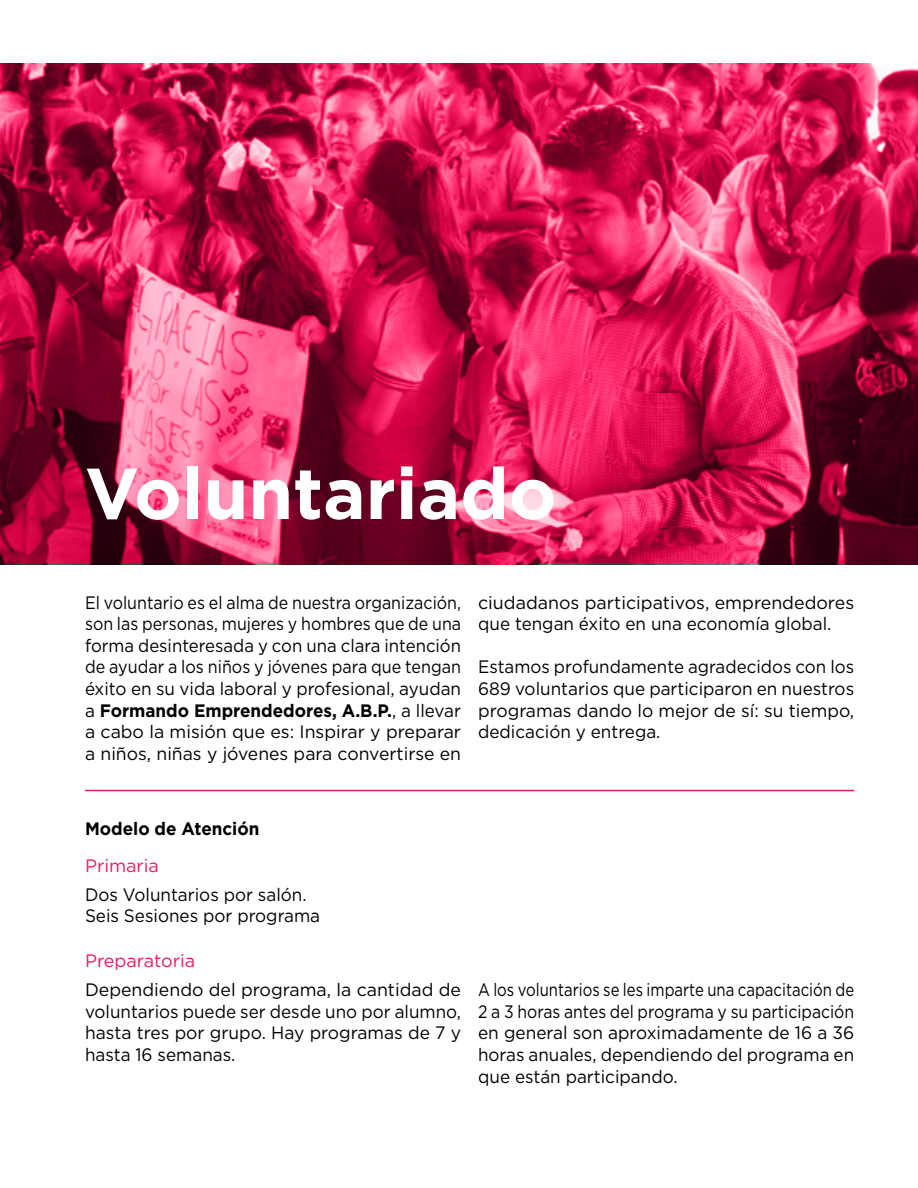
<style>
.page{position:relative;width:918px;height:1188px;background:#fff}
.page>*{position:absolute;margin:0;border:0;box-sizing:border-box;transform-origin:0 0}
.t1{font:700 72px "Gotham";color:#fff}
.t2{font:18px/21.6px "Gotham";color:#000;text-align:justify;scale:.89 1}
.t3{font:18px/21.6px "Gotham";color:#000;text-align:justify}
.t4{font:18px/21.6px "Gotham";color:#000;text-align:justify;scale:.83 1}
.t5{font:18px/21.6px "Gotham";color:#000;text-align:justify;scale:.94 1}
.t6{font:18px/21.6px "Gotham";color:#000;scale:.95 1}
.t7{font:18px "Gotham";color:#ed1b5c}
.t8{font:700 18px "Gotham";color:#000;scale:.95 1}
.s1{font-weight:700}
</style>
<div class="page">
<svg style="left:0;top:64px;width:918px;height:500px;background:#bc2051"></svg>
<hr style="left:85px;top:790px;width:769px;height:1px;background:#ed1b5c">
<h1 class="t1" style="left:85px;top:446px;width:473px">Voluntariado</h1>
<p class="t2" style="left:85px;top:591px;width:424px">El voluntario es el alma de nuestra organización, son las personas, mujeres y hombres que de una forma desinteresada y con una clara intención de ayudar a los niños y jóvenes para que tengan éxito en su vida laboral y profesional, ayudan a <span class="s1">Formando Emprendedores, A.B.P.</span>, a llevar a cabo la misión que es: Inspirar y preparar a niños, niñas y jóvenes para convertirse en</p>
<p class="t3" style="left:478px;top:591px;width:378px">ciudadanos participativos, emprendedores que tengan éxito en una economía global.</p>
<p class="t5" style="left:478px;top:656px;width:402px">Estamos profundamente agradecidos con los 689 voluntarios que participaron en nuestros programas dando lo mejor de sí: su tiempo, dedicación y entrega.</p>
<p class="t8" style="left:85px;top:817px;width:185px">Modelo de Atención</p>
<p class="t7" style="left:85px;top:854px;width:76px">Primaria</p>
<p class="t6" style="left:85px;top:883px;width:249px">Dos Voluntarios por salón.<br>Seis Sesiones por programa</p>
<p class="t7" style="left:85px;top:949px;width:112px">Preparatoria</p>
<p class="t3" style="left:85px;top:979px;width:378px">Dependiendo del programa, la cantidad de voluntarios puede ser desde uno por alumno, hasta tres por grupo. Hay programas de 7 y hasta 16 semanas.</p>
<p class="t4" style="left:478px;top:979px;width:455px">A los voluntarios se les imparte una capacitación de 2 a 3 horas antes del programa y su participación en general son aproximadamente de 16 a 36 horas anuales, dependiendo del programa en que están participando.</p>
</div>
